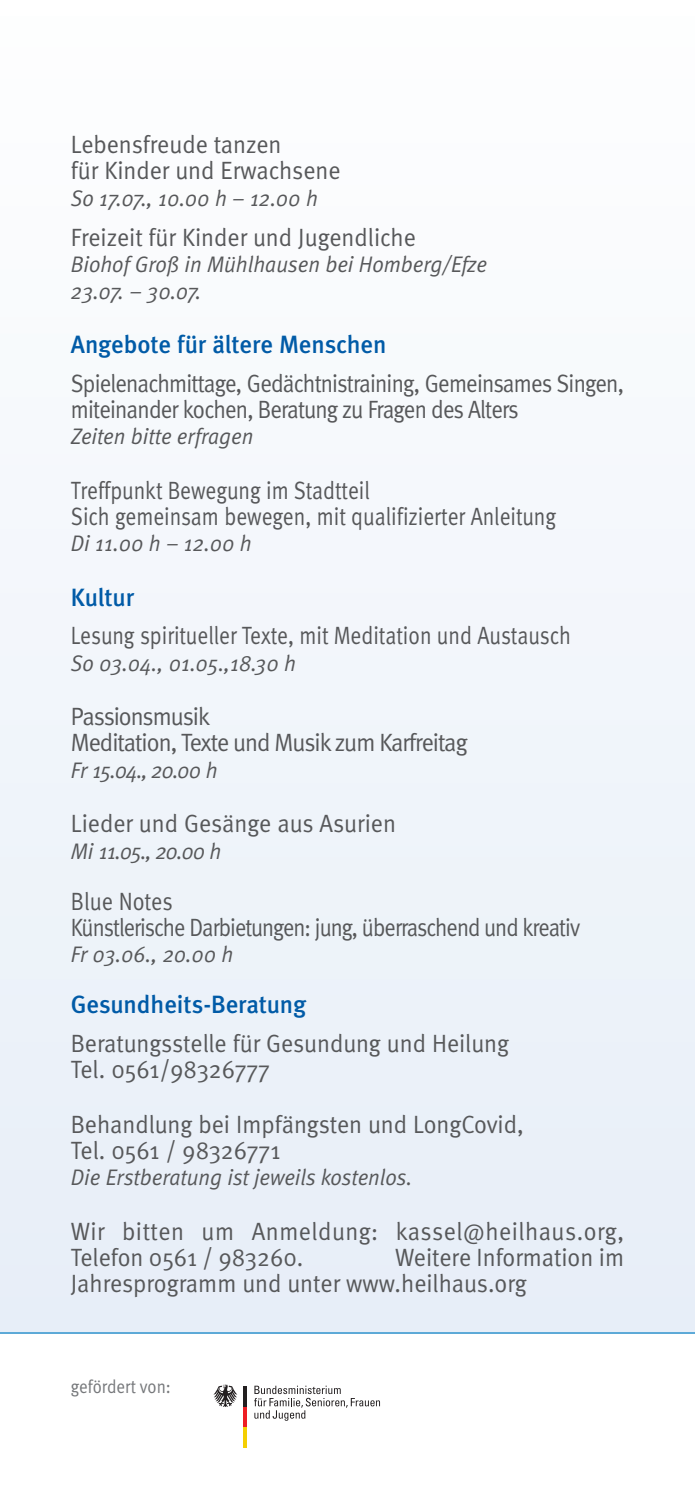
<style>
.page{position:relative;width:695px;height:1489px;background:#fff}
.page>*{position:absolute;margin:0;border:0;box-sizing:border-box;transform-origin:0 0}
.t1{font:25px/26.2px "Meta Normal";letter-spacing:-.005em;color:#57585a;scale:.95 1}
.t2{font:25px/26.2px "Meta Normal";letter-spacing:-.005em;color:#57585a;scale:.85 1}
.t3{font:25px/26.2px "Meta Normal";letter-spacing:-.035em;color:#57585a;scale:.9 1}
.t4{font:25px/26.2px "Meta Normal";letter-spacing:-.04em;color:#57585a;scale:.88 1}
.t5{font:25px/26.2px "Meta Normal";letter-spacing:.02em;color:#57585a;scale:.95 1}
.t6{font:25px "Meta Medium LF";color:#015ba7}
.t7{font:25px/26.2px "Meta Normal";letter-spacing:-.04em;color:#57585a;scale:.95 1}
.t8{font:italic 22.5px/26.2px "Meta Normal";color:#57585a;scale:.95 1}
.t9{font:18.75px "Meta Normal";color:#76787b;scale:.9 1}
</style>
<div class="page">
<hr style="left:0;top:1332px;width:694px;height:1px;background:#0c81c5">
<svg style="left:254px;top:1385px;width:126px;height:35px"></svg>
<hr style="left:243px;top:1426px;width:4px;height:20px;background:#f4cf02">
<hr style="left:243px;top:1405px;width:4px;height:21px;background:#ee1d23">
<hr style="left:243px;top:1385px;width:4px;height:21px;background:#231f20">
<svg style="left:213px;top:1384px;width:24px;height:22px"></svg>
<p class="t1" style="left:71px;top:134px;width:285px">Lebensfreude tanzen<br>für Kinder und Erwachsene</p>
<p class="t8" style="left:71px;top:187px;width:261px">So 17.07., 10.00 h – 12.00 h</p>
<p class="t1" style="left:71px;top:227px;width:364px">Freizeit für Kinder und Jugendliche</p>
<p class="t8" style="left:71px;top:253px;width:439px">Biohof Groß in Mühlhausen bei Homberg/Efze<br>23.07. – 30.07.</p>
<p class="t6" style="left:71px;top:336px;width:317px">Angebote für ältere Menschen</p>
<p class="t3" style="left:71px;top:372px;width:616px">Spielenachmittage, Gedächtnistraining, Gemeinsames Singen, miteinander kochen, Beratung zu Fragen des Alters</p>
<p class="t8" style="left:71px;top:425px;width:193px">Zeiten bitte erfragen</p>
<p class="t2" style="left:71px;top:479px;width:572px">Treffpunkt Bewegung im Stadtteil<br>Sich gemeinsam bewegen, mit qualifizierter Anleitung</p>
<p class="t8" style="left:71px;top:532px;width:192px">Di 11.00 h – 12.00 h</p>
<p class="t6" style="left:71px;top:588px;width:65px">Kultur</p>
<p class="t2" style="left:71px;top:625px;width:589px">Lesung spiritueller Texte, mit Meditation und Austausch</p>
<p class="t8" style="left:71px;top:651px;width:238px">So 03.04., 01.05.,18.30 h</p>
<p class="t7" style="left:71px;top:706px;width:419px">Passionsmusik<br>Meditation, Texte und Musik zum Karfreitag</p>
<p class="t8" style="left:71px;top:758px;width:156px">Fr 15.04., 20.00 h</p>
<p class="t1" style="left:71px;top:813px;width:343px">Lieder und Gesänge aus Asurien</p>
<p class="t8" style="left:71px;top:839px;width:160px">Mi 11.05., 20.00 h</p>
<p class="t4" style="left:71px;top:890px;width:580px">Blue Notes<br>Künstlerische Darbietungen: jung, überraschend und kreativ</p>
<p class="t8" style="left:71px;top:943px;width:172px">Fr 03.06., 20.00 h</p>
<p class="t6" style="left:71px;top:995px;width:237px">Gesundheits-Beratung</p>
<p class="t1" style="left:71px;top:1032px;width:462px">Beratungsstelle für Gesundung und Heilung<br>Tel. 0561/98326777</p>
<p class="t1" style="left:71px;top:1113px;width:478px">Behandlung bei Impfängsten und LongCovid,<br>Tel. 0561 / 98326771</p>
<p class="t8" style="left:71px;top:1166px;width:361px">Die Erstberatung ist jeweils kostenlos.</p>
<p class="t5" style="left:71px;top:1220px;width:583px">Wir bitten um Anmeldung: kassel@heilhaus.org,<br>Telefon 0561 / 983260.</p>
<p class="t1" style="left:71px;top:1246px;width:583px;text-indent:324px">Weitere Information im<br>Jahresprogramm und unter www.heilhaus.org</p>
<p class="t9" style="left:71px;top:1380px;width:113px">gefördert von:</p>
</div>
